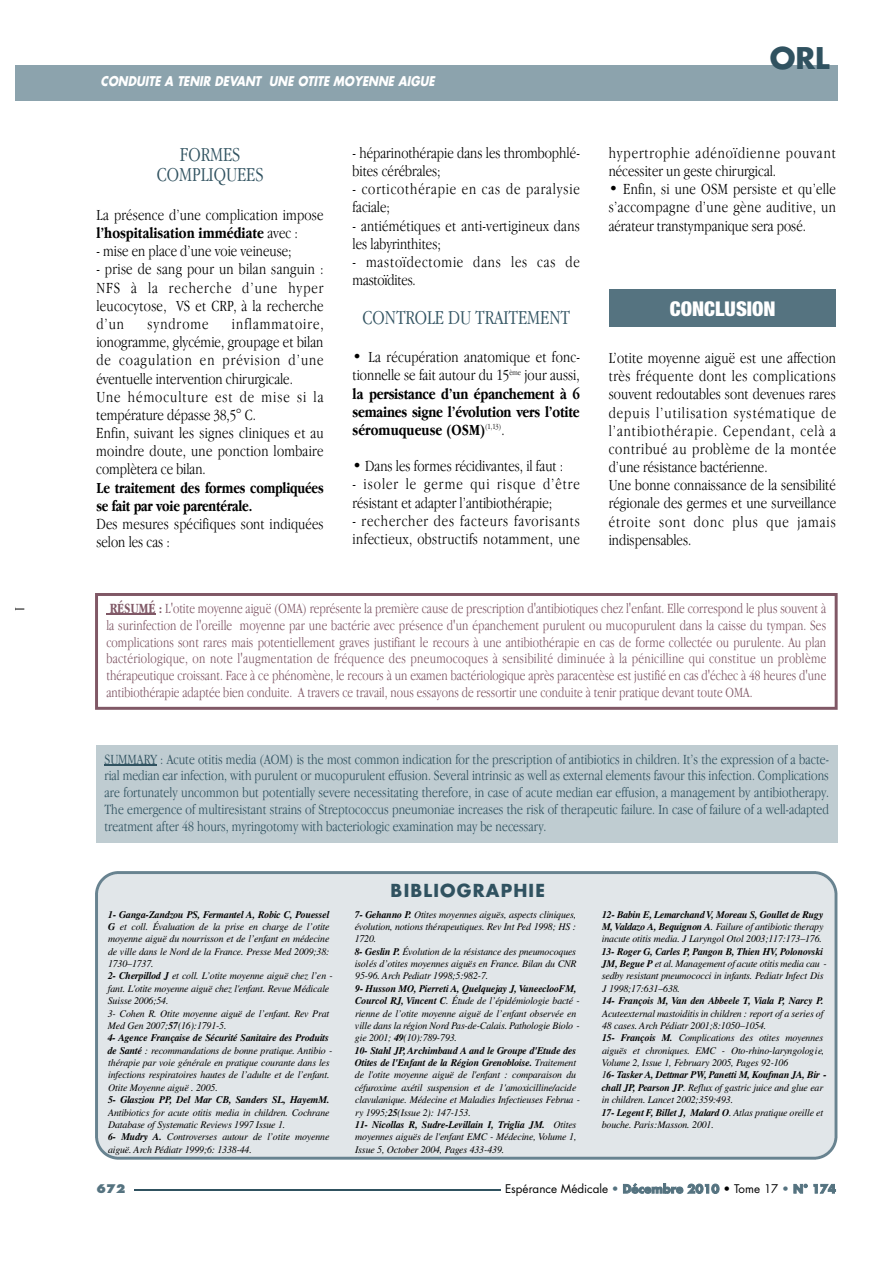
<style>
.page{position:relative;width:893px;height:1263px;background:#fff}
.page>*{position:absolute;margin:0;border:0;box-sizing:border-box;transform-origin:0 0}
.t1{font:700 29.1px "Futura";color:#305260}
.t2{font:300 20.4px/20.4px "Apple Garamond";color:#305260;text-align:center}
.t3{font:900 condensed 20.4px "Helvetica Neue";color:#fff}
.t4{font:700 17.4px "Futura";color:#305260}
.t5{font:300 16.05px/18.1px "Apple Garamond";letter-spacing:.01em;color:#000}
.t6{font:700 16.05px/18.1px "Apple Garamond";letter-spacing:-.015em;color:#000}
.t7{font:300 16.05px/18.1px "Apple Garamond";letter-spacing:.05em;color:#000}
.t8{font:300 16.05px/18.1px "Apple Garamond";letter-spacing:.045em;color:#000}
.t9{font:300 16.05px "Apple Garamond";letter-spacing:.06em;color:#000}
.t10{font:300 14.55px/16.6px "Apple Garamond";color:#805866;text-align:justify}
.t11{font:300 14.55px/16.6px "Apple Garamond";color:#305260;text-align:justify}
.t12{font:italic 700 13.05px "Futura";color:#fff;scale:.85 1}
.t13{font:11.7px "Futura";color:#000}
.t14{font:800 11.7px "Futura";color:#557380}
.t15{font:italic 10.2px/12.3px "Times";letter-spacing:-.02em;color:#000}
.t16{font:italic 700 10.2px "Times";letter-spacing:-.02em;color:#000}
.s1{font-weight:700}
.s2{font-weight:300}
.s3{color:#557380}
.s4{font-weight:700;color:#557380}
</style>
<div class="page">
<hr style="left:134px;top:1189px;width:366px;height:2px;background:#305260">
<div style="left:15px;top:65px;width:822px;height:36px;background:#8ca3ad"></div>
<svg style="left:95px;top:593px;width:742px;height:117px"></svg>
<div style="left:96px;top:745px;width:741px;height:97px;background:#bfccd1"></div>
<hr style="left:104px;top:765px;width:53px;height:1px;background:#305260">
<svg style="left:95px;top:871px;width:742px;height:289px;background:#d7dee2"></svg>
<div style="left:609px;top:290px;width:227px;height:37px;background:#557380"></div>
<svg style="left:15px;top:607px;width:10px;height:4px"></svg>
<p class="t12" style="left:101px;top:75px;width:394px">CONDUITE A TENIR DEVANT UNE OTITE MOYENNE AIGUE</p>
<h2 class="t2" style="left:157px;top:146px;width:108px">FORMES<br>COMPLIQUEES</h2>
<h3 class="t5" style="left:96px;top:207px;width:229px">La présence d’une complication impose <span class="s1">l’hospitalisation immédiate</span> avec :</h3>
<h3 class="t5" style="left:96px;top:243px;width:197px">- mise en place d’une voie veineuse;</h3>
<h3 class="t5" style="left:96px;top:261px;width:229px;text-align:justify">- prise de sang pour un bilan sanguin :<br>NFS à la recherche d’une hyper leucocytose, VS et CRP, à la recherche d’un</h3>
<p class="t5" style="left:96px;top:316px;width:229px;text-indent:136px">inflammatoire, ionogramme, glycémie, groupage et bilan de coagulation en prévision d’une éventuelle intervention chirurgicale.<br>Une hémoculture est de mise si la température dépasse 38,5° C.<br>Enfin, suivant les signes cliniques et au moindre doute, une ponction lombaire complètera ce bilan.</p>
<h3 class="t6" style="left:96px;top:480px;width:229px">Le traitement des formes compliquées se fait par voie pare n té ra le .</h3>
<h3 class="t5" style="left:96px;top:516px;width:229px">Des mesures spécifiques sont indiquées selon les cas :</h3>
<h3 class="t9" style="left:147px;top:317px;width:62px">syndrome</h3>
<h3 class="t5" style="left:353px;top:145px;width:229px">- héparinothérapie dans les thrombophlé&shy;bites cérébrales;</h3>
<h3 class="t7" style="left:353px;top:181px;width:229px">- corticothérapie en cas de paralysie faciale;</h3>
<h3 class="t5" style="left:353px;top:218px;width:229px">- antiémétiques et anti-vertigineux dans les labyrinthites;</h3>
<h3 class="t7" style="left:353px;top:254px;width:229px">- mastoïdectomie dans les cas de m a s to ïd ite s .</h3>
<h2 class="t2" style="left:362px;top:309px;width:209px">CONTROLE DU TRAITEMENT</h2>
<h3 class="t6" style="left:353px;top:349px;width:229px;text-align:justify"><span class="s2">• La récupération anatomique et fonc&shy;tionnelle se fait autour du 15</span><sup>ème</sup> <span class="s2">jour aussi, </span>la persistance d’un épanchement à 6 semaines signe l’évolution vers l’otite séromuqueuse (OSM)<sup>(1,13)</sup><span class="s2">.</span></h3>
<h3 class="t5" style="left:353px;top:458px;width:212px">• Dans les formes récidivantes, il faut :</h3>
<h3 class="t5" style="left:353px;top:477px;width:229px">- isoler le germe qui risque d’être résistant et adapter l’antibiothérapie;</h3>
<h3 class="t8" style="left:353px;top:513px;width:229px">- rechercher des facteurs favorisants infectieux, obstructifs notamment, une</h3>
<h1 class="t1" style="left:770px;top:45px;width:61px">ORL</h1>
<h3 class="t7" style="left:609px;top:145px;width:229px">hypertrophie adénoïdienne pouvant nécessiter un geste chirurgical.</h3>
<h3 class="t5" style="left:609px;top:181px;width:229px;text-align:justify">• Enfin, si une OSM persiste et qu’elle s’accompagne d’une gène auditive, un aérateur transtympanique sera posé.</h3>
<h2 class="t3" style="left:670px;top:297px;width:107px">CONCLUSION</h2>
<p class="t5" style="left:609px;top:350px;width:229px">L’otite moyenne aiguë est une affection très fréquente dont les complications souvent redoutables sont devenues rares depuis l’utilisation systématique de l’a n t ib io t h é r a p ie . Cependant, celà a contribué au problème de la montée d’une résistance bactérienne.<br>Une bonne connaissance de la sensibilité régionale des germes et une surveillance étroite sont donc plus que jamais indispensables.</p>
<p class="t10" style="left:106px;top:601px;width:721px"><span class="s1">RÉSUMÉ :</span> L'otite moyenne aiguë (OMA) représente la première cause de prescription d'antibiotiques chez l'enfant. Elle correspond le plus souvent à la surinfection de l'oreille moyenne par une bactérie avec présence d'un épanchement purulent ou mucopurulent dans la caisse du tympan. Ses complications sont rares mais potentiellement graves justifiant le recours à une antibiothérapie en cas de forme collectée ou purulente. Au plan bactériologique, on note l'augmentation de fréquence des pneumocoques à sensibilité diminuée à la pénicilline qui constitue un problème thérapeutique croissant. Face à ce phénomène, le recours à un examen bactériologique après paracentèse est justifié en cas d'échec à 48 heures d'une antibiothérapie adaptée bien conduite. A travers ce travail, nous essayons de ressortir une conduite à tenir pratique devant toute OMA.</p>
<p class="t11" style="left:104px;top:752px;width:726px">SUMMARY : Acute otitis media (AOM) is the most common indication for the prescription of antibiotics in children. It’s the expression of a bacte&shy;rial median ear infection, with purulent or mucopurulent effusion. Several intrinsic as well as external elements favour this infection. Complications are fortunately uncommon but potentially severe necessitating therefore, in case of acute median ear effusion, a management by antibiotherapy.<br>The emergence of multiresistant strains of Streptococcus pneumoniae increases the risk of therapeutic failure. In case of failure of a well-adapted treatment after 48 hours, myringotomy with bacteriologic examination may be necessary.</p>
<p class="t15" style="left:108px;top:909px;width:227px"><span class="s1">1- Ganga-Zandzou PS, Fermantel A, Robic C, Po u e s s e l G</span> et coll. Évaluation de la prise en ch a rge de l’otite moyenne aiguë du nourrisson et de l’enfant en médecine de ville dans le Nord de la Fra n c e. Presse Med 2009;38:<br>1 7 3 0 – 1 7 3 7 .<br><span class="s1">2- Cherpillod J</span> et coll. L’otite moyenne aiguë chez l’en - fant. L'otite moyenne aiguë chez l'enfant. Revue Médicale Suisse 2006;54.<br>3- Cohen R. Otite moyenne aiguë de l’enfant. Rev Pra t Med Gen 2007;<span class="s1">5 7</span>(1 6 ):1 7 9 1 -5 .<br><span class="s1">4- Agence Française de Sécurité Sanitaire des Produits de Santé</span> : recommandations de bonne pra tiq u e. A n tib io - th é rapie par voie gé n é rale en pratique courante dans les infections re s p ira to ires hautes de l’adulte et de l’enfant.<br>Otite Moyenne aiguë . 2005.</p>
<p class="t16" style="left:108px;top:1096px;width:223px">5- Glasziou PP, Del Mar CB, Sanders SL, HayemM.</p>
<p class="t15" style="left:108px;top:1107px;width:223px">Antibiotics for acute otitis media in ch ild ren. Coch ra n e Database of Systematic Rev iews 1997 Issue 1.<br><span class="s1">6- Mudry A .</span> C o n trov e rses autour de l’otite moyenne a ig u ë. A rch Pédiatr 1999;6: 1338-44.</p>
<h3 class="t4" style="left:391px;top:883px;width:156px">B I B L I O G R A P H I E</h3>
<p class="t15" style="left:355px;top:909px;width:223px"><span class="s1">7- Gehanno P.</span> Otites moyennes aiguës, aspects cliniques, évolution, notions thérapeutiques. Rev Int Ped 1998; HS :<br>1 7 2 0 .<br><span class="s1">8- Geslin P.</span> Évolution de la résistance des pneumocoques isolés d’otites moyennes aiguës en Fra n c e. Bilan du CNR 95-96. A rch Pediatr 1998;5:982-7.</p>
<p class="t15" style="left:355px;top:983px;width:227px"><span class="s1">9- Husson MO, Pierreti A, Quelquejay J, Va n e e c lo o F M , Courcol RJ, Vincent C</span>. Étude de l’épidémiologie bacté - rienne de l’otite moyenne aiguë de l’enfant observée en ville dans la région Nord Pas-de-Calais. Pa th o logie Biolo - gie 2001; <span class="s1">4 9</span>(10):789-793.<br><span class="s1">10- Stahl JP, A r chimbaud A and le Groupe d'Etude des Otites de l'Enfant de la Région Grenobloise.</span> Tra ite m e n t de l'otite moyenne aiguë de l'enfant : comparaison du c é fu roxime axétil suspension et de 1'amoxicilline/acide c la v u la n iq u e. Médecine et Maladies Infectieuses Fe b r u a - ry 1995;<span class="s1">2 5</span>(Issue 2): 147-153.<br><span class="s1">11- Nicollas R, Sudre-Levillain I, Triglia JM.</span> O tite s moyennes aiguës de l'enfant EMC - Médecine, Volume 1, Issue 5, October 2004, Pages 433-439.</p>
<p class="t15" style="left:602px;top:909px;width:223px;text-align:justify"><span class="s1">12- Babin E, Lemarchand V, Moreau S, Goullet de Rugy M, Valdazo A, Bequignon A</span>. Fa ilu re of antibiotic thera p y inacute otitis media. J Laryngol Otol 2003;117:173–176.</p>
<p class="t15" style="left:602px;top:946px;width:226px"><span class="s1">13- Roger G, Carles P, Pangon B, Thien HV, Po lo n ov s k i JM, Begue P</span> et al. Management of acute otitis media cau - sedby resistant pneumococci in infants. Pediatr Infect Dis J 1998;17:631–638.</p>
<p class="t16" style="left:602px;top:997px;width:223px">14- François M, Van den A bbeele T, Viala P, Narcy P.</p>
<p class="t15" style="left:602px;top:1008px;width:226px">A c u te external mastoiditis in ch ild ren : report of a series of 48 cases. A rch Pédiatr 2001;8:1050–1054.<br><span class="s1">15- François M.</span> Complications des otites moyennes aiguës et ch roniques. EMC - Oto-rhino-laryngolog i e, Volume 2, Issue 1, February 2005, Pages 92-106<br>1<span class="s1">6- Ta s ker A, Dettmar PW, Panetti M, Koufman JA, Bir - chall JP, Pearson JP</span>. Reflux of gastric juice and glue ear in ch ild ren. Lancet 2002;359:493.<br><span class="s1">17- Legent F, Billet J, Malard O</span>. Atlas pratique oreille et b o u ch e. Paris:Masson. 2001.</p>
<p class="t14" style="left:96px;top:1184px;width:31px">672</p>
<p class="t13" style="left:505px;top:1183px;width:332px">Espérance Médicale <span class="s3">•</span> <span class="s4">Décembre 2010</span> • Tome 17 <span class="s3">•</span> <span class="s4">N° 174</span></p>
</div>
